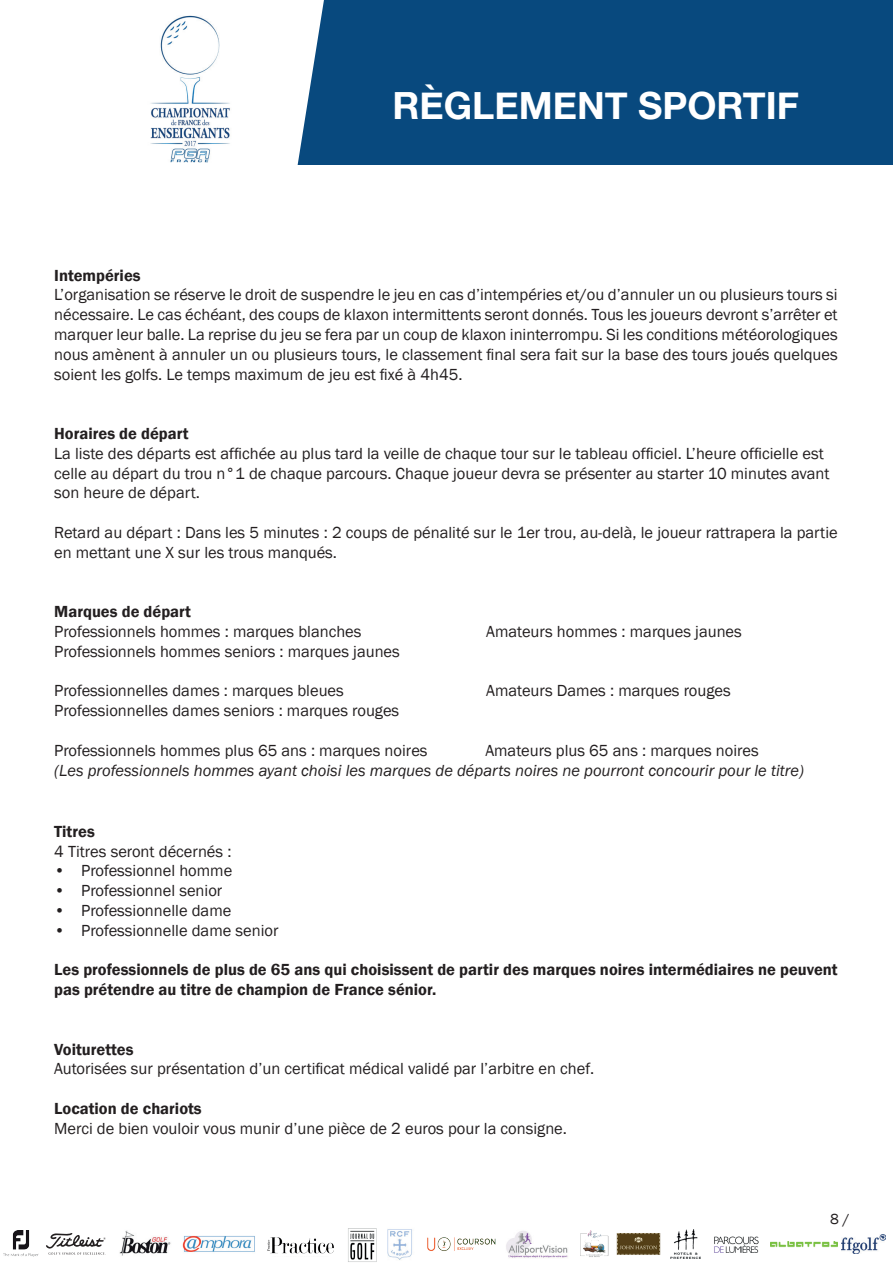
<style>
.page{position:relative;width:893px;height:1263px;background:#fff}
.page>*{position:absolute;margin:0;border:0;box-sizing:border-box;transform-origin:0 0}
.t1{font:700 37.5px "Helvetica Neue";color:#fff}
.t2{font:16.5px/19.8px "Franklin Gothic";color:#231f20}
.t3{font:600 16.5px/19.8px "Franklin Gothic";color:#231f20}
.t4{font:italic 16.5px "Franklin Gothic";color:#231f20}
.t5{font:15px "Franklin Gothic";color:#231f20}
</style>
<div class="page">
<img style="left:348px;top:1228px;width:29px;height:34px">
<img style="left:267px;top:1237px;width:67px;height:17px">
<img style="left:119px;top:1230px;width:52px;height:26px">
<svg style="left:46px;top:1233px;width:60px;height:22px"></svg>
<img style="left:3px;top:1231px;width:35px;height:26px">
<img style="left:670px;top:1229px;width:31px;height:29px">
<img style="left:427px;top:1237px;width:69px;height:14px">
<img style="left:616px;top:1233px;width:45px;height:22px">
<img style="left:182px;top:1235px;width:73px;height:17px">
<img style="left:771px;top:1242px;width:66px;height:5px">
<img style="left:580px;top:1230px;width:28px;height:27px">
<img style="left:387px;top:1229px;width:25px;height:31px">
<img style="left:506px;top:1231px;width:62px;height:27px">
<img style="left:714px;top:1236px;width:45px;height:17px">
<img style="left:841px;top:1234px;width:45px;height:19px">
<div style="left:96px;top:0;width:797px;height:165px;background:#08497e"></div>
<svg style="left:273px;top:0;width:51px;height:165px"></svg>
<img style="left:120px;top:0;width:153px;height:165px">
<div style="left:2px;top:0;width:118px;height:176px;background:#fff"></div>
<h1 class="t1" style="left:392px;top:83px;width:408px">RÈGLEMENT SPORTIF</h1>
<p class="t3" style="left:54px;top:265px;width:88px">Intempéries</p>
<p class="t2" style="left:54px;top:285px;width:785px;text-align:justify">L’organisation se réserve le droit de suspendre le jeu en cas d’intempéries et/ou d’annuler un ou plusieurs tours si nécessaire. Le cas échéant, des coups de klaxon intermittents seront donnés. Tous les joueurs devront s’arrêter et marquer leur balle. La reprise du jeu se fera par un coup de klaxon ininterrompu. Si les conditions météorologiques nous amènent à annuler un ou plusieurs tours, le classement final sera fait sur la base des tours joués quelques soient les golfs. Le temps maximum de jeu est fixé à 4h45.</p>
<p class="t3" style="left:54px;top:424px;width:136px">Horaires de départ</p>
<p class="t2" style="left:54px;top:444px;width:777px">La liste des départs est affichée au plus tard la veille de chaque tour sur le tableau officiel. L’heure officielle est celle au départ du trou n°1 de chaque parcours. Chaque joueur devra se présenter au starter 10 minutes avant son heure de départ.</p>
<p class="t2" style="left:54px;top:523px;width:785px">Retard au départ : Dans les 5 minutes : 2 coups de pénalité sur le 1er trou, au-delà, le joueur rattrapera la partie en mettant une X sur les trous manqués.</p>
<p class="t3" style="left:54px;top:602px;width:138px">Marques de départ</p>
<p class="t2" style="left:54px;top:622px;width:309px">Professionnels hommes : marques blanches</p>
<p class="t2" style="left:486px;top:622px;width:257px">Amateurs hommes : marques jaunes</p>
<p class="t2" style="left:54px;top:642px;width:347px">Professionnels hommes seniors : marques jaunes</p>
<p class="t2" style="left:54px;top:681px;width:291px">Professionnelles dames : marques bleues</p>
<p class="t2" style="left:486px;top:681px;width:246px">Amateurs Dames : marques rouges</p>
<p class="t2" style="left:54px;top:701px;width:347px">Professionnelles dames seniors : marques rouges</p>
<p class="t2" style="left:54px;top:741px;width:375px">Professionnels hommes plus 65 ans : marques noires</p>
<p class="t2" style="left:485px;top:741px;width:275px">Amateurs plus 65 ans : marques noires</p>
<p class="t4" style="left:54px;top:760px;width:751px">(Les professionnels hommes ayant choisi les marques de départs noires ne pourront concourir pour le titre)</p>
<p class="t3" style="left:54px;top:821px;width:42px">Titres</p>
<p class="t2" style="left:54px;top:841px;width:179px">4 Titres seront décernés :</p>
<p class="t2" style="left:54px;top:861px;width:180px">• Professionnel homme</p>
<p class="t2" style="left:54px;top:881px;width:170px">• Professionnel senior</p>
<p class="t2" style="left:54px;top:901px;width:179px">• Professionnelle dame</p>
<p class="t2" style="left:54px;top:921px;width:226px">• Professionnelle dame senior</p>
<p class="t3" style="left:54px;top:960px;width:785px">Les professionnels de plus de 65 ans qui choisissent de partir des marques noires intermédiaires ne peuvent pas prétendre au titre de champion de France sénior.</p>
<p class="t3" style="left:54px;top:1039px;width:81px">Voiturettes</p>
<p class="t2" style="left:54px;top:1059px;width:542px">Autorisées sur présentation d’un certificat médical validé par l’arbitre en chef.</p>
<p class="t3" style="left:54px;top:1099px;width:149px">Location de chariots</p>
<p class="t2" style="left:54px;top:1119px;width:514px">Merci de bien vouloir vous munir d’une pièce de 2 euros pour la consigne.</p>
<p class="t5" style="left:830px;top:1209px;width:21px">8 /</p>
</div>
